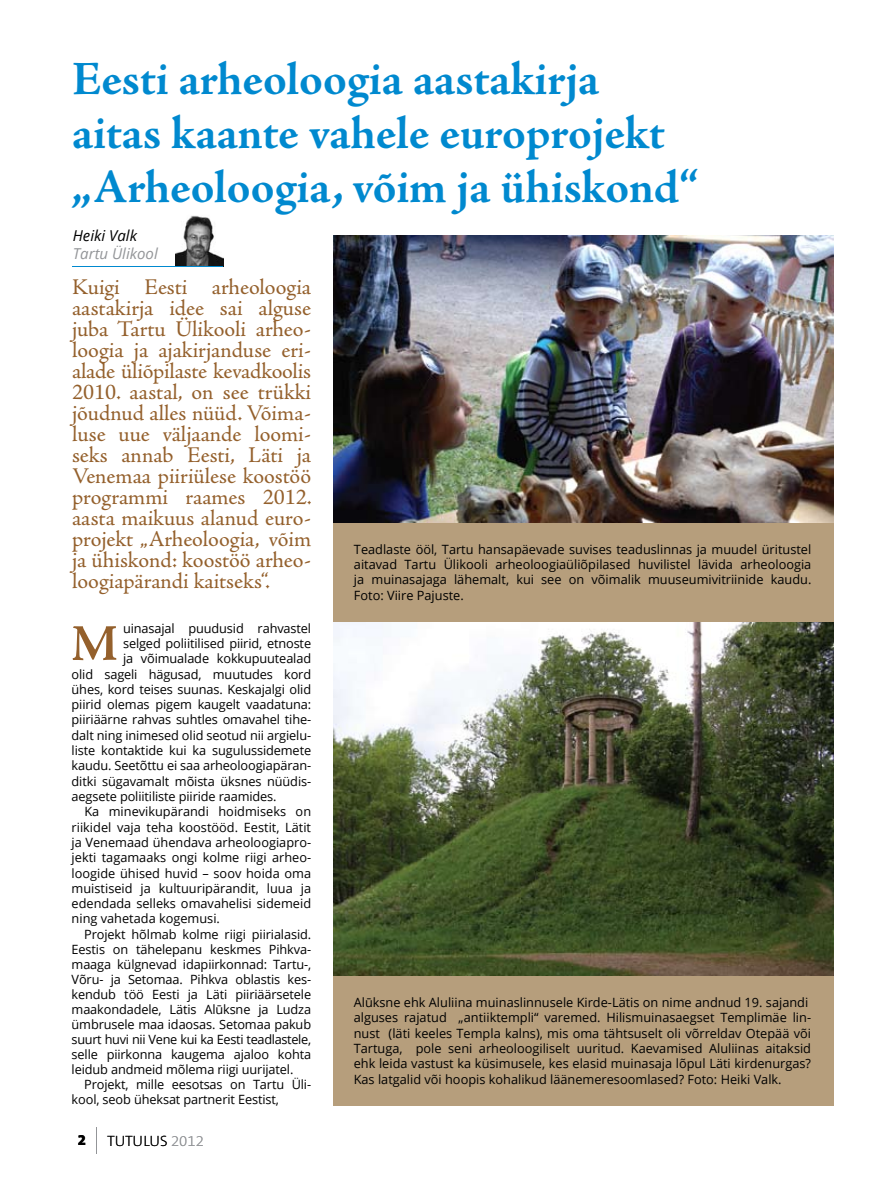
<style>
.page{position:relative;width:893px;height:1191px;background:#fff}
.page>*{position:absolute;margin:0;border:0;box-sizing:border-box;transform-origin:0 0}
.t1{font:700 51.9px "Adobe Jenson Pro";color:#94602c}
.t2{font:700 48px/54px "Adobe Jenson Pro";letter-spacing:-.005em;color:#0089cf}
.t3{font:22.5px/21px "Adobe Jenson Pro";color:#94602c;text-align:justify}
.t4{font:italic 15px/18px "Open Sans";color:#939598}
.t5{font:200 15px "The Sans B2";color:#000}
.t6{font:800 15px "The Sans B8";color:#000}
.t7{font:12.75px/15.3px "Open Sans";letter-spacing:-.01em;color:#000}
.s1{color:#000}
.s2{color:#939598}
</style>
<div class="page">
<img style="left:333px;top:235px;width:500px;height:288px">
<img style="left:333px;top:622px;width:500px;height:354px">
<div style="left:333px;top:976px;width:500px;height:130px;background:#b69e7c"></div>
<div style="left:333px;top:523px;width:500px;height:99px;background:#b69e7c"></div>
<img style="left:176px;top:215px;width:47px;height:51px">
<hr style="left:72px;top:266px;width:151px;height:1px;background:#0089cf">
<p class="t2" style="left:72px;top:53px;width:627px">Eesti arheoloogia aastakirja aitas kaante vahele europrojekt „Arheoloogia, võim ja ühiskond“</p>
<p class="t4" style="left:73px;top:226px;width:87px"><span class="s1">Heiki Valk<br></span>Tartu Ülikool</p>
<p class="t3" style="left:72px;top:277px;width:241px">Kuigi Eesti arheoloogia aastakirja idee sai alguse juba Tartu Ülikooli arheo&shy;loogia ja ajakirjanduse eri&shy;alade üliõpilaste kevadkoolis 2010. aastal, on see trükki jõudnud alles nüüd. Võima&shy;luse uue väljaande loomi&shy;seks annab Eesti, Läti ja Venemaa piiriülese koostöö programmi raames 2012. aasta maikuus alanud euro&shy;projekt „Arheoloogia, võim ja ühiskond: koostöö arheo&shy;loogiapärandi kaitseks“.</p>
<p class="t1" style="left:71px;top:614px;width:48px">M</p>
<p class="t7" style="left:123px;top:620px;width:190px">uinasajal puudusid rahvastel</p>
<p class="t7" style="left:123px;top:635px;width:190px">selged poliitilised piirid, etnoste</p>
<p class="t7" style="left:123px;top:650px;width:190px">ja võimualade kokkupuutealad</p>
<p class="t7" style="left:72px;top:666px;width:241px">olid sageli hägusad, muutudes kord</p>
<p class="t7" style="left:72px;top:681px;width:241px">ühes, kord teises suunas. Keskajalgi olid</p>
<p class="t7" style="left:72px;top:696px;width:241px">piirid olemas pigem kaugelt vaadatuna:</p>
<p class="t7" style="left:72px;top:712px;width:241px">piiriäärne rahvas suhtles omavahel tihe-</p>
<p class="t7" style="left:72px;top:727px;width:241px">dalt ning inimesed olid seotud nii argielu-</p>
<p class="t7" style="left:72px;top:742px;width:241px">liste kontaktide kui ka sugulussidemete</p>
<p class="t7" style="left:72px;top:758px;width:241px">kaudu. Seetõttu ei saa arheoloogiapäran-</p>
<p class="t7" style="left:72px;top:773px;width:241px">ditki sügavamalt mõista üksnes nüüdis-</p>
<p class="t7" style="left:72px;top:788px;width:207px">aegsete poliitiliste piiride raamides.</p>
<p class="t7" style="left:84px;top:803px;width:228px">Ka minevikupärandi hoidmiseks on</p>
<p class="t7" style="left:72px;top:819px;width:241px">riikidel vaja teha koostööd. Eestit, Lätit</p>
<p class="t7" style="left:72px;top:834px;width:241px">ja Venemaad ühendava arheoloogiapro-</p>
<p class="t7" style="left:72px;top:849px;width:241px">jekti tagamaaks ongi kolme riigi arheo-</p>
<p class="t7" style="left:72px;top:865px;width:241px">loogide ühised huvid – soov hoida oma</p>
<p class="t7" style="left:72px;top:880px;width:241px">muistiseid ja kultuuripärandit, luua ja</p>
<p class="t7" style="left:72px;top:895px;width:241px">edendada selleks omavahelisi sidemeid</p>
<p class="t7" style="left:72px;top:911px;width:150px">ning vahetada kogemusi.</p>
<p class="t7" style="left:84px;top:926px;width:228px">Projekt hõlmab kolme riigi piirialasid.</p>
<p class="t7" style="left:72px;top:941px;width:241px">Eestis on tähelepanu keskmes Pihkva-</p>
<p class="t7" style="left:72px;top:956px;width:241px">maaga külgnevad idapiirkonnad: Tartu-,</p>
<p class="t7" style="left:72px;top:971px;width:241px">Võru- ja Setomaa. Pihkva oblastis kes-</p>
<p class="t7" style="left:72px;top:986px;width:241px">kendub töö Eesti ja Läti piiriäärsetele</p>
<p class="t7" style="left:72px;top:1001px;width:241px">maakondadele, Lätis Alūksne ja Ludza</p>
<p class="t7" style="left:72px;top:1016px;width:241px">ümbrusele maa idaosas. Setomaa pakub</p>
<p class="t7" style="left:72px;top:1031px;width:241px">suurt huvi nii Vene kui ka Eesti teadlastele,</p>
<p class="t7" style="left:72px;top:1046px;width:241px">selle piirkonna kaugema ajaloo kohta</p>
<p class="t7" style="left:72px;top:1061px;width:223px">leidub andmeid mõlema riigi uurijatel.</p>
<p class="t7" style="left:84px;top:1076px;width:228px">Projekt, mille eesotsas on Tartu Üli-</p>
<p class="t7" style="left:72px;top:1091px;width:209px">kool, seob üheksat partnerit Eestist,</p>
<p class="t6" style="left:78px;top:1132px;width:10px">2</p>
<p class="t5" style="left:107px;top:1132px;width:98px">TUTULUS <span class="s2">2012</span></p>
<p class="t7" style="left:354px;top:541px;width:459px;text-align:justify">Teadlaste ööl, Tartu hansapäevade suvises teaduslinnas ja muudel üritustel aitavad Tartu Ülikooli arheoloogiaüliõpilased huvilistel lävida arheoloogia ja muinasajaga lähemalt, kui see on võimalik muuseumivitriinide kaudu.<br>Foto: Viire Pajuste.</p>
<p class="t7" style="left:354px;top:994px;width:459px">Alūksne ehk Aluliina muinaslinnusele Kirde-Lätis on nime andnud 19. sajandi alguses rajatud „antiiktempli“ varemed. Hilismuinasaegset Templimäe lin&shy;nust (läti keeles Templa kalns), mis oma tähtsuselt oli võrreldav Otepää või Tartuga, pole seni arheoloogiliselt uuritud. Kaevamised Aluliinas aitaksid ehk leida vastust ka küsimusele, kes elasid muinasaja lõpul Läti kirdenurgas?<br>Kas latgalid või hoopis kohalikud läänemeresoomlased? Foto: Heiki Valk.</p>
</div>
